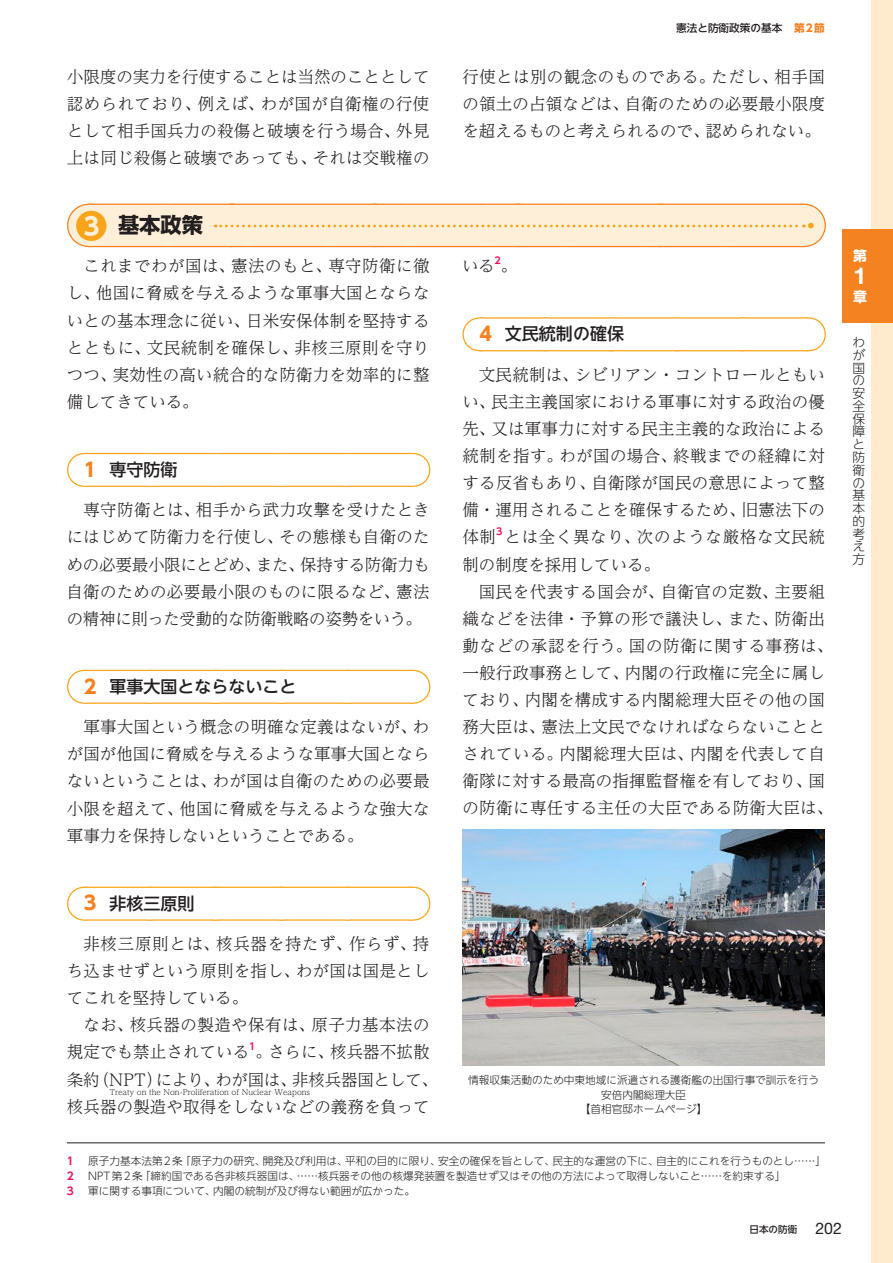
<style>
.page{position:relative;width:893px;height:1263px;background:#fff}
.page>*{position:absolute;margin:0;border:0;box-sizing:border-box;transform-origin:0 0}
.t1{font:700 23.4px "Helvetica Neue LT Std";color:#fff}
.t2{font:700 21.3px "UD Shin Go NT Pr 6 N";color:#231f20}
.t3{font:500 16.95px "UD Shin Go NT Pr 6 N";color:#231f20}
.t4{font:300 16.5px/27.2px "UD Reimin Pr 6 N";letter-spacing:.01em;color:#231f20;text-align:justify}
.t5{font:300 16.5px/27.2px "UD Reimin Pr 6 N";letter-spacing:.04em;color:#231f20}
.t6{font:300 16.5px "UD Reimin Pr 6 N";letter-spacing:-.015em;color:#231f20}
.t7{font:700 13.8px "UD Shin Go NT Pr 6 N";color:#fff}
.t8{font:300 12.75px/12.8px "UD Shin Go NT Pr 6 N";color:#231f20}
.t9{font:300 10.65px/14.9px "UD Shin Go NT Pr 6 N";color:#231f20;text-align:center}
.t10{font:500 10.65px "UD Shin Go NT Pr 6 N";color:#231f20}
.t11{font:700 10.65px "UD Shin Go NT Pr 6 N De";color:#ee1059}
.t12{font:500 9.6px "UD Shin Go NT Pr 6 N";color:#231f20}
.t13{font:700 9.6px "UD Shin Go NT Pr 6 N De";color:#ee1059}
.t14{font:300 7.65px "UD Reimin Pr 6 N";color:#231f20}
.t15{font:300 6.45px "UD Shin Go NT Pr 6 N";color:#f9a51b}
.s1{font-size:31.95px;color:#f9a51b}
.s2{font-weight:700;font-size:19.2px;color:#f58220}
.s3{font-weight:700;color:#f58220}
.s4{font-family:"Helvetica Neue LT Std";font-weight:400;font-size:15.9px}
</style>
<div class="page">
<div style="left:872px;top:0;width:21px;height:1263px;background:#feeacc"></div>
<div style="left:842px;top:230px;width:51px;height:93px;background:#f58220"></div>
<hr style="left:67px;top:1142px;width:758px;height:1px;background:#231f20">
<hr style="left:89px;top:204px;width:1px;height:43px;background:#f58220">
<div style="left:89px;top:205px;width:714px;height:41px;background:#feefd8"></div>
<svg style="left:168px;top:204px;width:636px;height:43px"></svg>
<hr style="left:84px;top:453px;width:1px;height:34px;background:#f9a51b">
<hr style="left:412px;top:453px;width:1px;height:34px;background:#f9a51b">
<svg style="left:150px;top:453px;width:230px;height:34px"></svg>
<hr style="left:84px;top:454px;width:1px;height:32px;background:#fff">
<hr style="left:412px;top:454px;width:1px;height:32px;background:#fff">
<svg style="left:85px;top:670px;width:327px;height:34px"></svg>
<hr style="left:84px;top:670px;width:1px;height:34px;background:#f9a51b">
<hr style="left:412px;top:670px;width:1px;height:34px;background:#f9a51b">
<div style="left:84px;top:671px;width:328px;height:31px;background:#fff"></div>
<svg style="left:150px;top:670px;width:230px;height:34px"></svg>
<hr style="left:412px;top:671px;width:1px;height:31px;background:#fff">
<svg style="left:85px;top:887px;width:327px;height:34px"></svg>
<hr style="left:84px;top:887px;width:1px;height:34px;background:#f9a51b">
<hr style="left:412px;top:887px;width:1px;height:34px;background:#f9a51b">
<div style="left:84px;top:888px;width:328px;height:31px;background:#fff"></div>
<svg style="left:150px;top:887px;width:230px;height:34px"></svg>
<hr style="left:412px;top:888px;width:1px;height:31px;background:#fff">
<svg style="left:480px;top:317px;width:328px;height:34px"></svg>
<hr style="left:479px;top:317px;width:1px;height:34px;background:#f9a51b">
<hr style="left:808px;top:317px;width:1px;height:34px;background:#f9a51b">
<div style="left:479px;top:319px;width:329px;height:31px;background:#fff"></div>
<svg style="left:545px;top:317px;width:230px;height:34px"></svg>
<hr style="left:808px;top:319px;width:1px;height:31px;background:#fff">
<img style="left:462px;top:829px;width:363px;height:237px">
<p class="t4" style="left:67px;top:62px;width:364px">小限度の実力を行使することは当然のこととして認められており、例えば、わが国が自衛権の行使として相手国兵力の殺傷と破壊を行う場合、外見上は同じ殺傷と破壊であっても、それは交戦権の</p>
<p class="t2" style="left:75px;top:208px;width:129px"><span class="s1">❸</span> 基本政策</p>
<p class="t4" style="left:67px;top:252px;width:364px;text-indent:16px">これまでわが国は、憲法のもと、専守防衛に徹し、他国に脅威を与えるような軍事大国とならないとの基本理念に従い、日米安保体制を堅持するとともに、文民統制を確保し、非核三原則を守りつつ、実効性の高い統合的な防衛力を効率的に整備してきている。</p>
<p class="t3" style="left:84px;top:456px;width:95px"><span class="s2">1</span> 専守防衛</p>
<p class="t4" style="left:67px;top:496px;width:365px;text-indent:17px">専守防衛とは、相手から武力攻撃を受けたときにはじめて防衛力を行使し、その態様も自衛のための必要最小限にとどめ、また、保持する防衛力も自衛のための必要最小限のものに限るなど、憲法の精神に則った受動的な防衛戦略の姿勢をいう。</p>
<p class="t3" style="left:84px;top:672px;width:214px"><span class="s2">2</span> 軍事大国とならないこと</p>
<p class="t4" style="left:67px;top:713px;width:364px;text-indent:16px">軍事大国という概念の明確な定義はないが、わが国が他国に脅威を与えるような軍事大国とならないということは、わが国は自衛のための必要最小限を超えて、他国に脅威を与えるような強大な軍事力を保持しないということである。</p>
<p class="t10" style="left:676px;top:19px;width:150px">憲法と防衛政策の基本 <span class="s3">第2節</span></p>
<p class="t4" style="left:462px;top:62px;width:364px">行使とは別の観念のものである。ただし、相手国の領土の占領などは、自衛のための必要最小限度を超えるものと考えられるので、認められない。</p>
<p class="t13" style="left:494px;top:253px;width:8px">2</p>
<p class="t4" style="left:462px;top:252px;width:56px">いる。</p>
<p class="t15" style="left:808px;top:221px;width:8px">●</p>
<p class="t3" style="left:479px;top:320px;width:146px"><span class="s2">4</span> 文民統制の確保</p>
<p class="t4" style="left:462px;top:360px;width:364px;text-indent:16px">文民統制は、シビリアン・コントロールともいい、民主主義国家における軍事に対する政治の優先、又は軍事力に対する民主主義的な政治による統制を指す。わが国の場合、終戦までの経緯に対する反省もあり、自衛隊が国民の意思によって整備・運用されることを確保するため、旧憲法下の体制</p>
<p class="t13" style="left:496px;top:524px;width:8px">3</p>
<p class="t5" style="left:462px;top:523px;width:364px;text-indent:42px">とは全く異なり、次のような厳格な文民統制の制度を採用している。</p>
<p class="t4" style="left:462px;top:577px;width:372px;text-align:center">国民を代表する国会が、自衛官の定数、主要組<br>織などを法律・予算の形で議決し、また、防衛出動などの承認を行う。国の防衛に関する事務は、一般行政事務として、内閣の行政権に完全に属しており、内閣を構成する内閣総理大臣その他の国務大臣は、憲法上文民でなければならないこととされている。内閣総理大臣は、内閣を代表して自衛隊に対する最高の指揮監督権を有しており、国の防衛に専任する主任の大臣である防衛大臣は、</p>
<p class="t7" style="left:853px;top:245px;width:15px">第</p>
<h1 class="t1" style="left:853px;top:261px;width:11px">1</h1>
<p class="t7" style="left:853px;top:285px;width:15px">章</p>
<p class="t8" style="left:853px;top:335px;width:15px">わが国の安全保障と防衛の基本的考え方</p>
<p class="t3" style="left:84px;top:889px;width:112px"><span class="s2">3</span> 非核三原則</p>
<p class="t4" style="left:67px;top:930px;width:364px;text-indent:16px">非核三原則とは、核兵器を持たず、作らず、持ち込ませずという原則を指し、わが国は国是としてこれを堅持している。</p>
<p class="t4" style="left:67px;top:1011px;width:364px;text-align:right">なお、核兵器の製造や保有は、原子力基本法の規定でも禁止されている。さらに、核兵器不拡散</p>
<p class="t13" style="left:249px;top:1039px;width:8px">1</p>
<p class="t6" style="left:67px;top:1066px;width:373px">条約（NPT）により、わが国は、非核兵器国として、</p>
<p class="t14" style="left:109px;top:1086px;width:202px">Treaty on the Non-Proliferation of Nuclear Weapons</p>
<p class="t4" style="left:67px;top:1092px;width:364px">核兵器の製造や取得をしないなどの義務を負って</p>
<p class="t9" style="left:468px;top:1072px;width:352px">情報収集活動のため中東地域に派遣される護衛艦の出国行事で訓示を行う安倍内閣総理大臣<br>【首相官邸ホームページ】</p>
<p class="t11" style="left:67px;top:1152px;width:9px">1</p>
<p class="t9" style="left:88px;top:1153px;width:739px">原子力基本法第2条「原子力の研究、開発及び利用は、平和の目的に限り、安全の確保を旨として、民主的な運営の下に、自主的にこれを行うものとし……」</p>
<p class="t11" style="left:67px;top:1167px;width:9px">2</p>
<p class="t9" style="left:88px;top:1168px;width:699px">NPT第2条「締約国である各非核兵器国は、……核兵器その他の核爆発装置を製造せず又はその他の方法によって取得しないこと……を約束する」</p>
<p class="t11" style="left:67px;top:1182px;width:9px">3</p>
<p class="t9" style="left:88px;top:1183px;width:328px">軍に関する事項について、内閣の統制が及び得ない範囲が広かった。</p>
<p class="t12" style="left:749px;top:1221px;width:94px">日本の防衛 <span class="s4">202</span></p>
</div>
